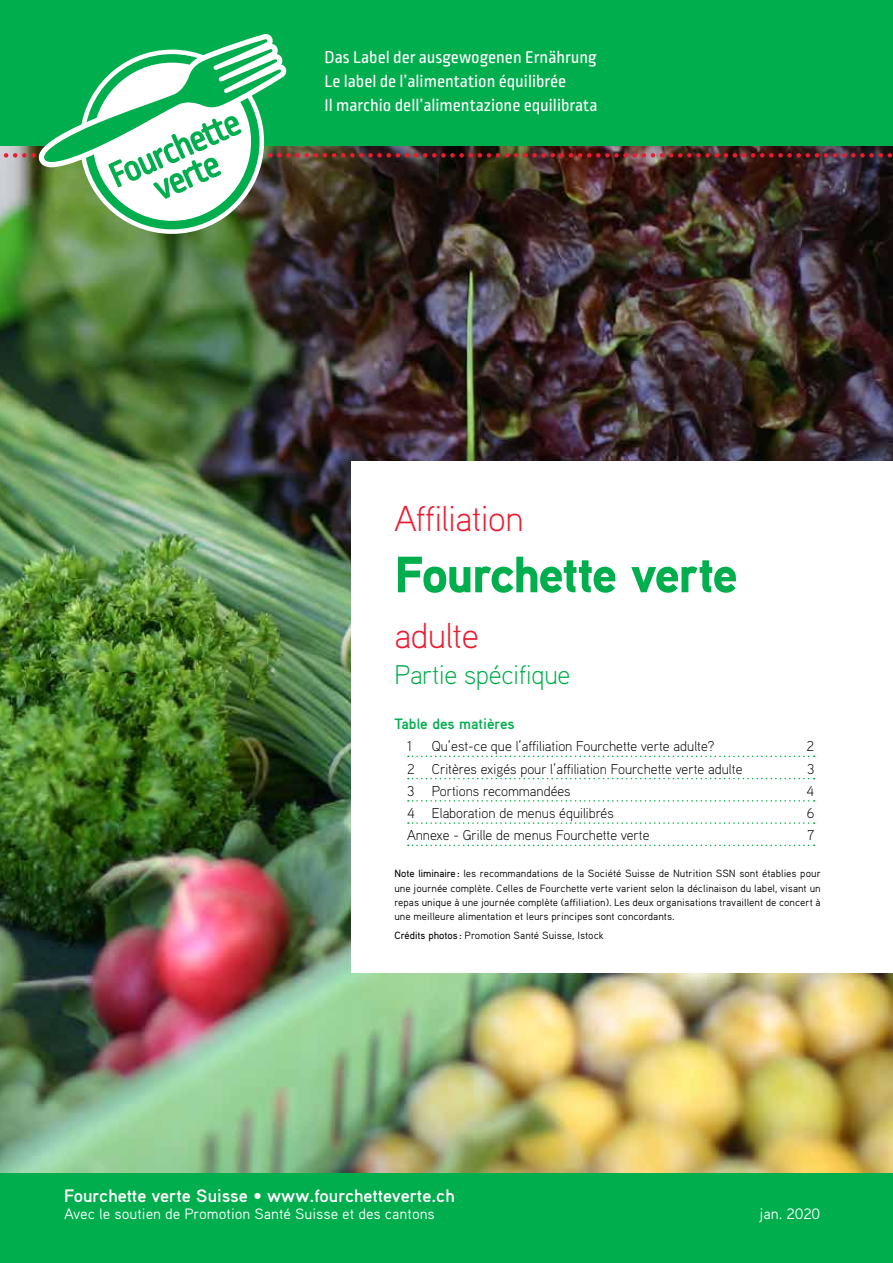
<style>
.page{position:relative;width:893px;height:1263px;background:#fff}
.page>*{position:absolute;margin:0;border:0;box-sizing:border-box;transform-origin:0 0}
.t1{font:900 51px "Aaux Pro OT";letter-spacing:-.035em;color:#00ae4d}
.t2{font:300 36px "Aaux Pro OT";letter-spacing:-.01em;color:#ed1b2f}
.t3{font:300 27px "Aaux Pro OT";letter-spacing:-.01em;color:#00ae4d}
.t4{font:18px/24px "Ropa Soft Pro";color:#fff}
.t5{font:700 18px "Aaux Pro OT";color:#fff}
.t6{font:15.15px "Aaux Pro OT";letter-spacing:-.01em;color:#fff}
.t7{font:15px "Aaux Pro OT";color:#fff}
.t8{font:700 15px "Aaux Pro OT";color:#00ae4d}
.t9{font:300 14.25px "Aaux Pro OT";color:#000}
.t10{font:10.5px/14.2px "Aaux Pro OT";color:#000;text-align:justify}
.s1{font-weight:500}
</style>
<div class="page">
<img style="left:0;top:229px;width:893px;height:945px">
<div style="left:352px;top:461px;width:541px;height:512px;background:#fff"></div>
<svg style="left:408px;top:756px;width:407px;height:1px"></svg>
<svg style="left:408px;top:778px;width:407px;height:1px"></svg>
<svg style="left:408px;top:800px;width:407px;height:2px"></svg>
<svg style="left:408px;top:822px;width:407px;height:2px"></svg>
<svg style="left:408px;top:845px;width:407px;height:1px"></svg>
<div style="left:0;top:1174px;width:893px;height:89px;background:#00ae4d"></div>
<div style="left:0;top:0;width:893px;height:145px;background:#00ae4d"></div>
<img style="left:0;top:34px;width:893px;height:195px">
<h3 class="t4" style="left:325px;top:46px;width:274px">Das Label der ausgewogenen Ernährung<br>Le label de l’alimentation équilibrée<br>Il marchio dell’alimentazione equilibrata</h3>
<h2 class="t2" style="left:394px;top:496px;width:131px">Affiliation</h2>
<h1 class="t1" style="left:394px;top:542px;width:345px">Fourchette verte</h1>
<h2 class="t2" style="left:394px;top:613px;width:86px">adulte</h2>
<h3 class="t3" style="left:394px;top:658px;width:178px">Partie spécifique</h3>
<h3 class="t8" style="left:394px;top:714px;width:122px">Table des matières</h3>
<h3 class="t9" style="left:407px;top:737px;width:7px">1</h3>
<h3 class="t9" style="left:432px;top:737px;width:284px">Qu’est-ce que l’affiliation Fourchette verte adulte?</h3>
<h3 class="t9" style="left:807px;top:737px;width:9px">2</h3>
<h3 class="t9" style="left:407px;top:760px;width:337px">2 Critères exigés pour l’affiliation Fourchette verte adulte</h3>
<h3 class="t9" style="left:807px;top:760px;width:9px">3</h3>
<h3 class="t9" style="left:407px;top:782px;width:165px">3 Portions recommandées</h3>
<h3 class="t9" style="left:807px;top:782px;width:9px">4</h3>
<h3 class="t9" style="left:407px;top:804px;width:208px">4 Elaboration de menus équilibrés</h3>
<h3 class="t9" style="left:807px;top:804px;width:9px">6</h3>
<h3 class="t9" style="left:407px;top:826px;width:244px">Annexe - Grille de menus Fourchette verte</h3>
<h3 class="t9" style="left:807px;top:826px;width:8px">7</h3>
<p class="t10" style="left:394px;top:866px;width:428px"><span class="s1">Note liminaire :</span> les recommandations de la Société Suisse de Nutrition SSN sont établies pour une journée complète. Celles de Fourchette verte varient selon la déclinaison du label, visant un repas unique à une journée complète (affiliation). Les deux organisations travaillent de concert à une meilleure alimentation et leurs principes sont concordants.</p>
<p class="t10" style="left:394px;top:927px;width:211px"><span class="s1">Crédits photos :</span> Promotion Santé Suisse, Istock</p>
<h3 class="t5" style="left:64px;top:1184px;width:392px">Fourchette verte Suisse • www.fourchetteverte.ch</h3>
<h3 class="t7" style="left:64px;top:1205px;width:372px">Avec le soutien de Promotion Santé Suisse et des cantons</h3>
<h3 class="t6" style="left:760px;top:1204px;width:62px">jan. 2020</h3>
</div>
